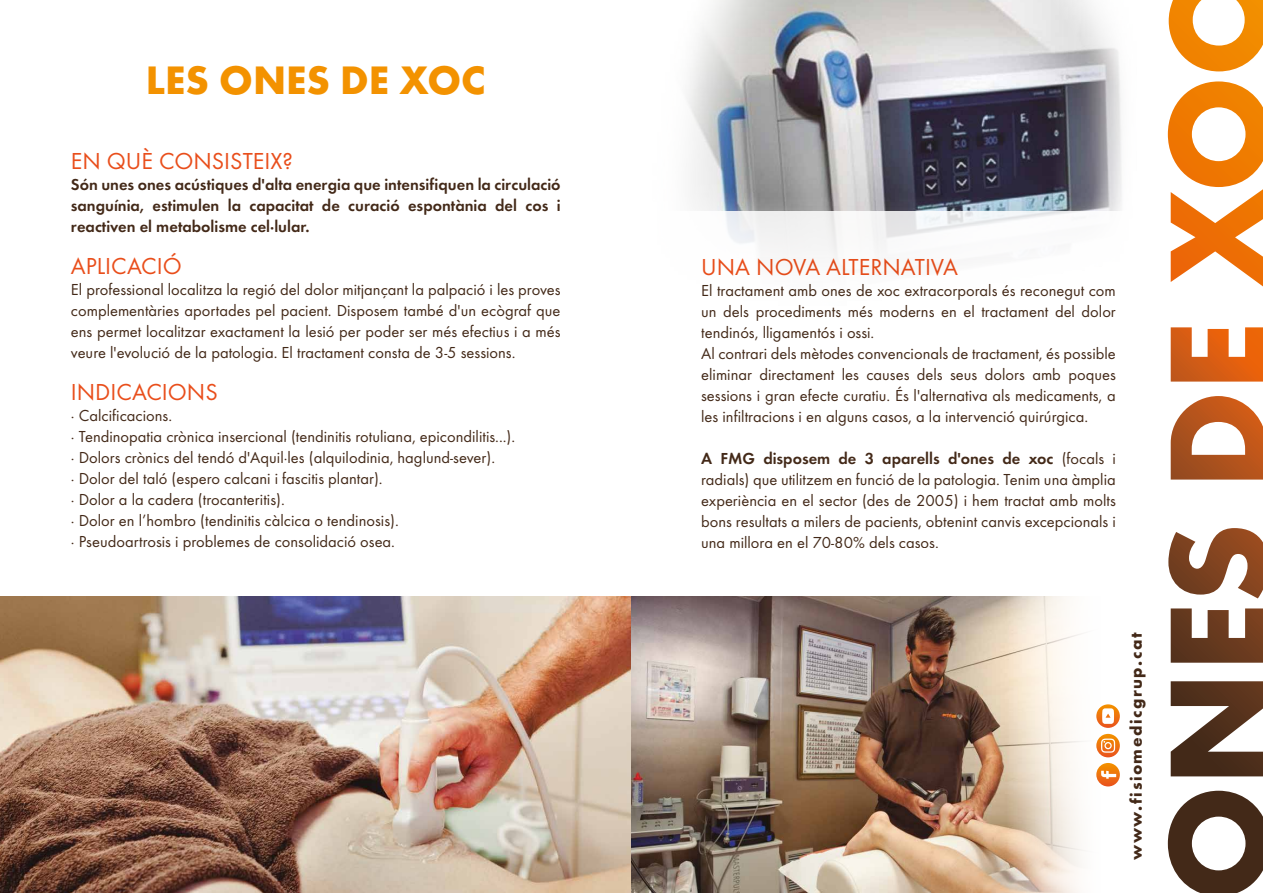
<style>
.page{position:relative;width:1263px;height:893px;background:#fff}
.page>*{position:absolute;margin:0;border:0;box-sizing:border-box;transform-origin:0 0}
.t1{font:700 41.25px "Futura T";color:#f39200}
.t2{font:24px "Futura T";color:#e94e1b}
.t3{font:700 16.8px "Futura T";letter-spacing:.09em;color:#432918}
.t4{font:16.5px/21px "Futura T Book Ro 1";color:#432918;text-align:justify}
.t5{font:16.5px/21px "Futura T Demi Ro 1";color:#432918;text-align:justify}
.s1{font-family:"Futura T Book Ro 1"}
</style>
<div class="page">
<img style="left:686px;top:0;width:436px;height:212px">
<svg style="left:1168px;top:0;width:95px;height:893px"></svg>
<img style="left:0;top:596px;width:971px;height:297px">
<svg style="left:971px;top:596px;width:140px;height:297px"></svg>
<svg style="left:1096px;top:763px;width:24px;height:23px"></svg>
<svg style="left:1096px;top:704px;width:24px;height:24px"></svg>
<svg style="left:1096px;top:734px;width:24px;height:23px"></svg>
<h1 class="t1" style="left:146px;top:56px;width:341px">LES ONES DE XOC</h1>
<h2 class="t2" style="left:71px;top:147px;width:224px">EN QUÈ CONSISTEIX?</h2>
<p class="t5" style="left:71px;top:173px;width:491px">Són unes ones acústiques d'alta energia que intensifiquen la circulació sanguínia, estimulen la capacitat de curació espontània del cos i reactiven el metabolisme cel·lular.</p>
<h2 class="t2" style="left:71px;top:252px;width:112px">APLICACIÓ</h2>
<p class="t4" style="left:71px;top:279px;width:491px">El professional localitza la regió del dolor mitjançant la palpació i les proves complementàries aportades pel pacient. Disposem també d'un ecògraf que ens permet localitzar exactament la lesió per poder ser més efectius i a més veure l'evolució de la patologia. El tractament consta de 3-5 sessions.</p>
<h2 class="t2" style="left:71px;top:378px;width:148px">INDICACIONS</h2>
<p class="t4" style="left:71px;top:405px;width:446px;text-align:left">· Calcificacions.<br>· Tendinopatia crònica insercional (tendinitis rotuliana, epicondilitis...). · Dolors crònics del tendó d'Aquil·les (alquilodinia, haglund-sever).<br>· Dolor del taló (espero calcani i fascitis plantar).<br>· Dolor a la cadera (trocanteritis).<br>· Dolor en l’hombro (tendinitis càlcica o tendinosis).<br>· Pseudoartrosis i problemes de consolidació osea.</p>
<h2 class="t2" style="left:701px;top:253px;width:258px">UNA NOVA ALTERNATIVA</h2>
<p class="t4" style="left:701px;top:279px;width:416px;text-align:left">El tractament amb ones de xoc extracorporals és reconegut com un dels procediments més moderns en el tractament del dolor tendinós, lligamentós i ossi.<br>Al contrari dels mètodes convencionals de tractament, és possible eliminar directament les causes dels seus dolors amb poques sessions i gran efecte curatiu. És l'alternativa als medicaments, a les infiltracions i en alguns casos, a la intervenció quirúrgica.</p>
<p class="t5" style="left:701px;top:447px;width:416px">A FMG disposem de 3 aparells d'ones de xoc <span class="s1">(focals i</span></p>
<p class="t4" style="left:701px;top:469px;width:416px">radials) que utilitzem en funció de la patologia. Tenim una àmplia experiència en el sector (des de 2005) i hem tractat amb molts bons resultats a milers de pacients, obtenint canvis excepcionals i una millora en el 70-80% dels casos.</p>
<p class="t3" style="left:1126px;top:860px;width:229px;rotate:-90deg">www.fisiomedicgrup.cat</p>
</div>
